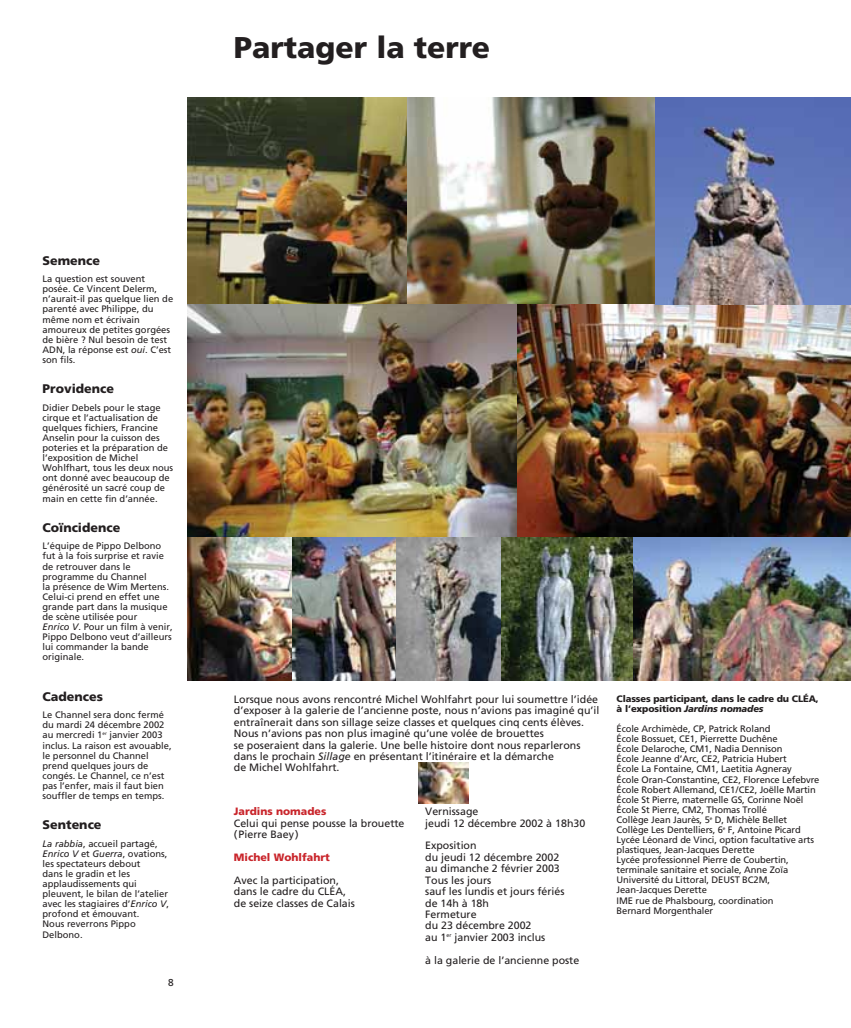
<style>
.page{position:relative;width:851px;height:1028px;background:#fff}
.page>*{position:absolute;margin:0;border:0;box-sizing:border-box;transform-origin:0 0}
.t1{font:900 30px "Frutiger";color:#231f20}
.t2{font:900 12.5px "Frutiger";color:#231f20}
.t3{font:10.62px/11.4px "Frutiger";color:#231f20}
.t4{font:900 10.62px "Frutiger";color:#c9252b}
.t5{font:10px "Frutiger";color:#231f20}
.t6{font:9.38px/10.1px "Frutiger";color:#231f20}
.t7{font:900 9.38px/10.1px "Frutiger";letter-spacing:-.01em;color:#231f20}
.s1{font-style:italic}
</style>
<div class="page">
<img style="left:418px;top:762px;width:51px;height:41px">
<img style="left:188px;top:98px;width:663px;height:582px">
<img style="left:408px;top:98px;width:247px;height:206px">
<img style="left:188px;top:304px;width:330px;height:233px">
<img style="left:518px;top:304px;width:332px;height:233px">
<img style="left:188px;top:537px;width:104px;height:143px">
<img style="left:292px;top:537px;width:105px;height:143px">
<svg style="left:397px;top:537px;width:104px;height:143px"></svg>
<img style="left:501px;top:537px;width:132px;height:143px">
<img style="left:633px;top:537px;width:217px;height:143px">
<img style="left:655px;top:98px;width:196px;height:206px">
<h1 class="t1" style="left:234px;top:35px;width:258px">Partager la terre</h1>
<h2 class="t2" style="left:43px;top:255px;width:59px">Semence</h2>
<p class="t6" style="left:43px;top:274px;width:132px">La question est souvent posée. Ce Vincent Delerm, n’aurait-il pas quelque lien de parenté avec Philippe, du même nom et écrivain amoureux de petites gorgées de bière ? Nul besoin de test<br>ADN, la réponse est <span class="s1">oui</span>. C’est son fils.</p>
<h2 class="t2" style="left:43px;top:384px;width:73px">Providence</h2>
<p class="t6" style="left:43px;top:403px;width:132px">Didier Debels pour le stage cirque et l’actualisation de quelques fichiers, Francine<br>Anselin pour la cuisson des poteries et la préparation de l’exposition de Michel<br>Wohlfhart, tous les deux nous ont donné avec beaucoup de générosité un sacré coup de main en cette fin d’année.</p>
<h2 class="t2" style="left:43px;top:522px;width:79px">Coïncidence</h2>
<p class="t6" style="left:43px;top:542px;width:132px">L’équipe de Pippo Delbono fut à la fois surprise et ravie de retrouver dans le programme du Channel<br>la présence de Wim Mertens.<br>Celui-ci prend en effet une grande part dans la musique de scène utilisée pour<br><span class="s1">Enrico V</span>. Pour un film à venir,<br>Pippo Delbono veut d’ailleurs lui commander la bande originale.</p>
<h2 class="t2" style="left:43px;top:691px;width:62px">Cadences</h2>
<p class="t6" style="left:43px;top:710px;width:131px">Le Channel sera donc fermé du mardi 24 décembre 2002 au mercredi 1<sup>er</sup> janvier 2003 inclus. La raison est avouable, le personnel du Channel prend quelques jours de congés. Le Channel, ce n’est pas l’enfer, mais il faut bien souffler de temps en temps.</p>
<h2 class="t2" style="left:43px;top:819px;width:61px">Sentence</h2>
<p class="t6" style="left:43px;top:839px;width:128px"><span class="s1">La rabbia</span>, accueil partagé,<br><span class="s1">Enrico V</span> et <span class="s1">Guerra</span>, ovations, les spectateurs debout<br>dans le gradin et les applaudissements qui pleuvent, le bilan de l’atelier avec les stagiaires d’<span class="s1">Enrico V</span>, profond et émouvant.<br>Nous reverrons Pippo<br>Delbono.</p>
<p class="t5" style="left:168px;top:978px;width:7px">8</p>
<p class="t3" style="left:234px;top:694px;width:367px">Lorsque nous avons rencontré Michel Wohlfahrt pour lui soumettre l’idée d’exposer à la galerie de l’ancienne poste, nous n’avions pas imaginé qu’il entraînerait dans son sillage seize classes et quelques cinq cents élèves.<br>Nous n’avions pas non plus imaginé qu’une volée de brouettes<br>se poseraient dans la galerie. Une belle histoire dont nous reparlerons dans le prochain <span class="s1">Sillage</span> en présentant l’itinéraire et la démarche<br>de Michel Wohlfahrt.</p>
<p class="t7" style="left:617px;top:694px;width:204px">Classes participant, dans le cadre du CLÉA, à l’exposition <span class="s1">Jardins nomades</span></p>
<p class="t6" style="left:617px;top:724px;width:204px">École Archimède, CP, Patrick Roland<br>École Bossuet, CE1, Pierrette Duchêne<br>École Delaroche, CM1, Nadia Dennison<br>École Jeanne d’Arc, CE2, Patricia Hubert<br>École La Fontaine, CM1, Laetitia Agneray<br>École Oran-Constantine, CE2, Florence Lefebvre École Robert Allemand, CE1/CE2, Joëlle Martin École St Pierre, maternelle GS, Corinne Noël École St Pierre, CM2, Thomas Trollé<br>Collège Jean Jaurès, 5<sup>e</sup> D, Michèle Bellet Collège Les Dentelliers, 6<sup>e</sup> F, Antoine Picard Lycée Léonard de Vinci, option facultative arts plastiques, Jean-Jacques Derette<br>Lycée professionnel Pierre de Coubertin, terminale sanitaire et sociale, Anne Zoïa Université du Littoral, DEUST BC2M, Jean-Jacques Derette<br>IME rue de Phalsbourg, coordination<br>Bernard Morgenthaler</p>
<p class="t4" style="left:234px;top:807px;width:94px">Jardins nomades</p>
<p class="t3" style="left:234px;top:818px;width:172px">Celui qui pense pousse la brouette (Pierre Baey)</p>
<p class="t4" style="left:234px;top:852px;width:97px">Michel Wohlfahrt</p>
<p class="t3" style="left:234px;top:875px;width:123px">Avec la participation, dans le cadre du CLÉA, de seize classes de Calais</p>
<p class="t3" style="left:425px;top:806px;width:162px">Vernissage<br>jeudi 12 décembre 2002 à 18h30</p>
<p class="t3" style="left:425px;top:840px;width:141px">Exposition<br>du jeudi 12 décembre 2002 au dimanche 2 février 2003<br>Tous les jours<br>sauf les lundis et jours fériés de 14h à 18h<br>Fermeture<br>du 23 décembre 2002<br>au 1<sup>er</sup> janvier 2003 inclus</p>
<p class="t3" style="left:425px;top:955px;width:156px">à la galerie de l’ancienne poste</p>
</div>
